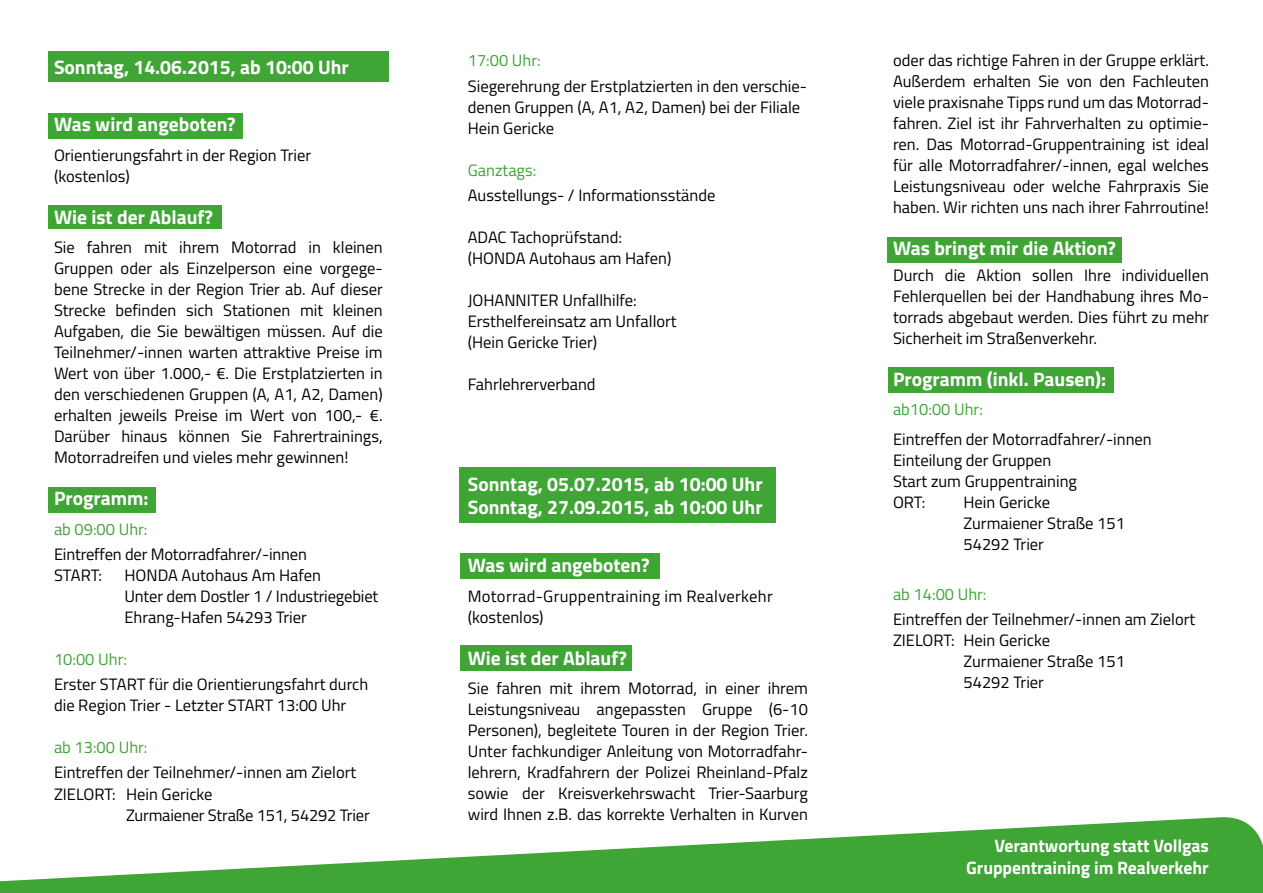
<style>
.page{position:relative;width:1263px;height:893px;background:#fff}
.page>*{position:absolute;margin:0;border:0;box-sizing:border-box;transform-origin:0 0}
.t1{font:700 19.5px/23.4px "Titillium";color:#fff}
.t2{font:700 18px/21.6px "Titillium";color:#fff;text-align:right}
.t3{font:16.5px/21px "Titillium";color:#000}
.t4{font:16.5px "Titillium";color:#3fa535}
.t5{font:16.5px/21px "Titillium";letter-spacing:.02em;color:#000}
</style>
<div class="page">
<div style="left:48px;top:205px;width:174px;height:23px;background:#3fa535"></div>
<div style="left:460px;top:645px;width:171px;height:26px;background:#3fa535"></div>
<div style="left:48px;top:113px;width:195px;height:25px;background:#3fa535"></div>
<div style="left:460px;top:553px;width:199px;height:26px;background:#3fa535"></div>
<div style="left:48px;top:51px;width:340px;height:31px;background:#3fa535"></div>
<div style="left:888px;top:237px;width:234px;height:25px;background:#3fa535"></div>
<div style="left:888px;top:367px;width:226px;height:26px;background:#3fa535"></div>
<svg style="left:0;top:817px;width:1263px;height:76px;fill:#3fa535"></svg>
<div style="left:460px;top:467px;width:316px;height:55px;background:#3fa535"></div>
<div style="left:48px;top:488px;width:107px;height:25px;background:#3fa535"></div>
<p class="t1" style="left:54px;top:55px;width:296px">Sonntag, 14.06.2015, ab 10:00 Uhr</p>
<p class="t1" style="left:54px;top:112px;width:183px">Was wird angeboten?</p>
<p class="t3" style="left:54px;top:144px;width:259px">Orientierungsfahrt in der Region Trier (kostenlos)</p>
<p class="t1" style="left:54px;top:204px;width:161px">Wie ist der Ablauf?</p>
<p class="t3" style="left:54px;top:236px;width:330px;text-align:justify">Sie fahren mit ihrem Motorrad in kleinen Gruppen oder als Einzelperson eine vorgege&shy;bene Strecke in der Region Trier ab. Auf dieser Strecke befinden sich Stationen mit kleinen Aufgaben, die Sie bewältigen müssen. Auf die Teilnehmer/-innen warten attraktive Preise im Wert von über 1.000,- €. Die Erstplatzierten in den verschiedenen Gruppen (A, A1, A2, Damen) erhalten jeweils Preise im Wert von 100,- €.<br>Darüber hinaus können Sie Fahrertrainings, Motorradreifen und vieles mehr gewinnen!</p>
<p class="t1" style="left:54px;top:486px;width:96px">Programm:</p>
<p class="t4" style="left:54px;top:517px;width:95px">ab 09:00 Uhr:</p>
<p class="t3" style="left:54px;top:543px;width:254px">Eintreffen der Motorradfahrer/-innen<br>START:</p>
<p class="t3" style="left:125px;top:564px;width:255px">HONDA Autohaus Am Hafen<br>Unter dem Dostler 1 / Industriegebiet<br>Ehrang-Hafen 54293 Trier</p>
<p class="t4" style="left:54px;top:647px;width:74px">10:00 Uhr:</p>
<p class="t3" style="left:54px;top:673px;width:316px">Erster START für die Orientierungsfahrt durch die Region Trier - Letzter START 13:00 Uhr</p>
<p class="t4" style="left:54px;top:735px;width:95px">ab 13:00 Uhr:</p>
<p class="t3" style="left:54px;top:761px;width:304px">Eintreffen der Teilnehmer/-innen am Zielort</p>
<p class="t3" style="left:54px;top:782px;width:160px">ZIELORT: Hein Gericke</p>
<p class="t3" style="left:126px;top:803px;width:245px">Zurmaiener Straße 151, 54292 Trier</p>
<p class="t4" style="left:468px;top:49px;width:74px">17:00 Uhr:</p>
<p class="t3" style="left:468px;top:75px;width:341px">Siegerehrung der Erstplatzierten in den verschie&shy;denen Gruppen (A, A1, A2, Damen) bei der Filiale<br>Hein Gericke</p>
<p class="t4" style="left:468px;top:158px;width:70px">Ganztags:</p>
<p class="t3" style="left:468px;top:184px;width:249px">Ausstellungs- / Informationsstände</p>
<p class="t3" style="left:468px;top:226px;width:205px">ADAC Tachoprüfstand: (HONDA Autohaus am Hafen)</p>
<p class="t3" style="left:468px;top:289px;width:210px">JOHANNITER Unfallhilfe:<br>Ersthelfereinsatz am Unfallort (Hein Gericke Trier)</p>
<p class="t3" style="left:468px;top:373px;width:129px">Fahrlehrerverband</p>
<p class="t1" style="left:468px;top:471px;width:296px">Sonntag, 05.07.2015, ab 10:00 Uhr<br>Sonntag, 27.09.2015, ab 10:00 Uhr</p>
<p class="t1" style="left:468px;top:553px;width:183px">Was wird angeboten?</p>
<p class="t5" style="left:468px;top:585px;width:306px">Motorrad-Gruppentraining im Realverkehr (kostenlos)</p>
<p class="t1" style="left:468px;top:645px;width:161px">Wie ist der Ablauf?</p>
<p class="t3" style="left:468px;top:677px;width:342px;text-align:justify">Sie fahren mit ihrem Motorrad, in einer ihrem Leistungsniveau angepassten Gruppe (6-10<br>Personen), begleitete Touren in der Region Trier.<br>Unter fachkundiger Anleitung von Motorradfahr&shy;lehrern, Kradfahrern der Polizei Rheinland-Pfalz sowie der Kreisverkehrswacht Trier-Saarburg wird Ihnen z.B. das korrekte Verhalten in Kurven</p>
<p class="t3" style="left:893px;top:49px;width:317px;text-align:justify">oder das richtige Fahren in der Gruppe erklärt.<br>Außerdem erhalten Sie von den Fachleuten viele praxisnahe Tipps rund um das Motorrad&shy;fahren. Ziel ist ihr Fahrverhalten zu optimie&shy;ren. Das Motorrad-Gruppentraining ist ideal für alle Motorradfahrer/-innen, egal welches Leistungsniveau oder welche Fahrpraxis Sie haben. Wir richten uns nach ihrer Fahrroutine!</p>
<p class="t1" style="left:893px;top:236px;width:225px">Was bringt mir die Aktion?</p>
<p class="t3" style="left:893px;top:264px;width:317px;text-align:justify">Durch die Aktion sollen Ihre individuellen Fehlerquellen bei der Handhabung ihres Mo&shy;torrads abgebaut werden. Dies führt zu mehr Sicherheit im Straßenverkehr.</p>
<p class="t1" style="left:893px;top:366px;width:215px">Programm (inkl. Pausen):</p>
<p class="t4" style="left:893px;top:397px;width:91px">ab10:00 Uhr:</p>
<p class="t3" style="left:893px;top:428px;width:260px">Eintreffen der Motorradfahrer/-innen<br>Einteilung der Gruppen<br>Start zum Gruppentraining<br>ORT:</p>
<p class="t3" style="left:963px;top:491px;width:163px">Hein Gericke<br>Zurmaiener Straße 151<br>54292 Trier</p>
<p class="t4" style="left:893px;top:582px;width:95px">ab 14:00 Uhr:</p>
<p class="t3" style="left:893px;top:608px;width:304px">Eintreffen der Teilnehmer/-innen am Zielort</p>
<p class="t3" style="left:893px;top:629px;width:159px">ZIELORT: Hein Gericke</p>
<p class="t3" style="left:963px;top:650px;width:163px">Zurmaiener Straße 151</p>
<p class="t3" style="left:963px;top:671px;width:82px">54292 Trier</p>
<p class="t2" style="left:966px;top:834px;width:244px">Verantwortung statt Vollgas<br>Gruppentraining im Realverkehr</p>
</div>
